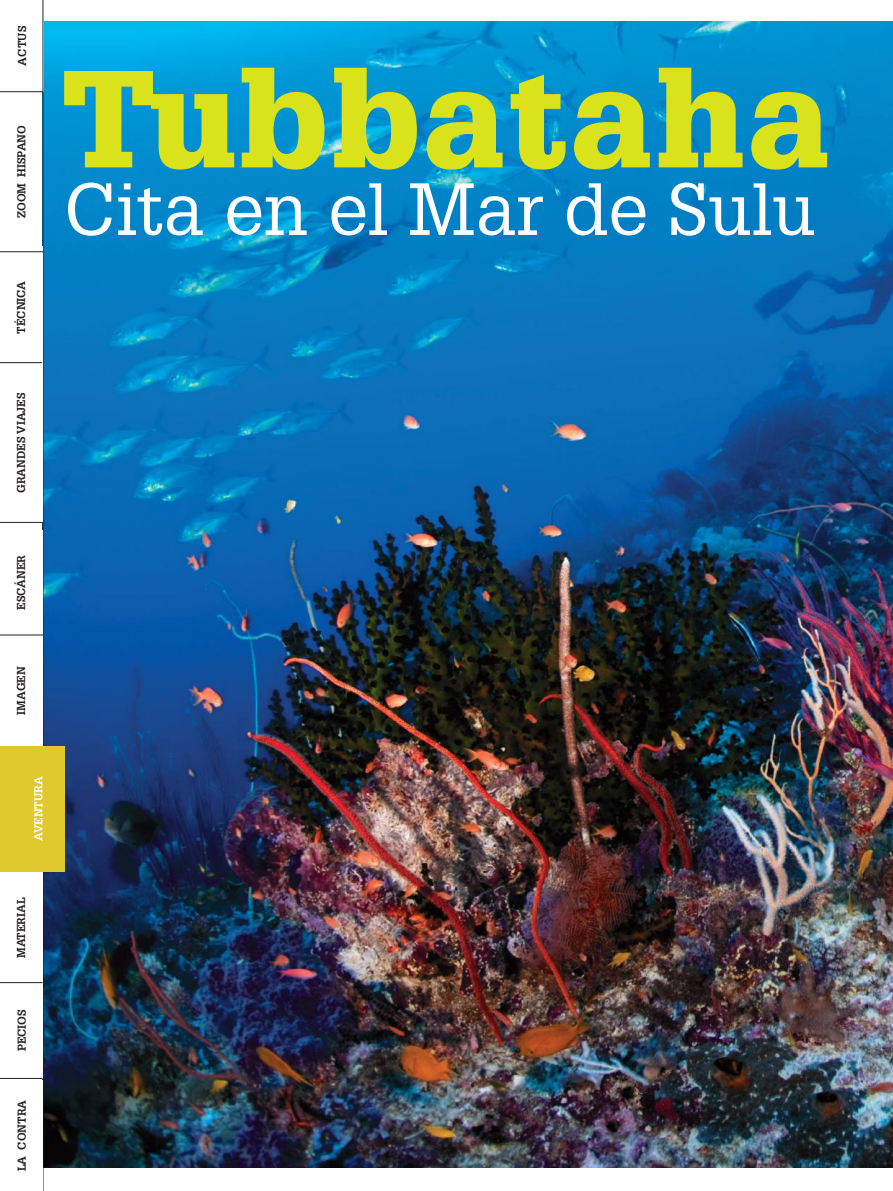
<style>
.page{position:relative;width:893px;height:1191px;background:#fff}
.page>*{position:absolute;margin:0;border:0;box-sizing:border-box;transform-origin:0 0}
.t1{font:900 134.55px "Glypha";letter-spacing:.02em;color:#dae21b}
.t2{font:72px "Glypha";color:#fff}
.t3{font:700 11.25px "Glypha";color:#241f1f}
.t4{font:700 11.25px "Glypha";color:#fff}
</style>
<div class="page">
<img style="left:44px;top:21px;width:849px;height:1146px">
<hr style="left:43px;top:0;width:1px;height:1191px;background:#241f1f">
<hr style="left:0;top:982px;width:43px;height:1px;background:#241f1f">
<hr style="left:0;top:1078px;width:43px;height:1px;background:#241f1f">
<hr style="left:0;top:522px;width:43px;height:1px;background:#241f1f">
<hr style="left:0;top:634px;width:43px;height:1px;background:#241f1f">
<hr style="left:0;top:362px;width:42px;height:1px;background:#241f1f">
<hr style="left:0;top:91px;width:43px;height:1px;background:#241f1f">
<hr style="left:0;top:251px;width:43px;height:1px;background:#241f1f">
<div style="left:0;top:746px;width:65px;height:125px;background:#dfc92e"></div>
<p class="t3" style="left:15px;top:66px;width:42px;rotate:-90deg">ACTUS</p>
<p class="t3" style="left:14px;top:218px;width:95px;rotate:-90deg">ZOOM HISPANO</p>
<p class="t3" style="left:14px;top:333px;width:54px;rotate:-90deg">TÉCNICA</p>
<p class="t3" style="left:14px;top:493px;width:102px;rotate:-90deg">GRANDES VIAJES</p>
<h1 class="t1" style="left:64px;top:38px;width:768px">Tubbataha</h1>
<h2 class="t2" style="left:64px;top:166px;width:754px">Cita en el Mar de Sulu</h2>
<p class="t3" style="left:14px;top:610px;width:56px;rotate:-90deg">ESCÁNER</p>
<p class="t3" style="left:14px;top:715px;width:50px;rotate:-90deg">IMAGEN</p>
<p class="t4" style="left:31px;top:841px;width:66px;rotate:-90deg">AVENTURA</p>
<p class="t3" style="left:14px;top:958px;width:62px;rotate:-90deg">MATERIAL</p>
<p class="t3" style="left:15px;top:1051px;width:43px;rotate:-90deg">PECIOS</p>
<p class="t3" style="left:15px;top:1171px;width:73px;rotate:-90deg">LA CONTRA</p>
</div>
